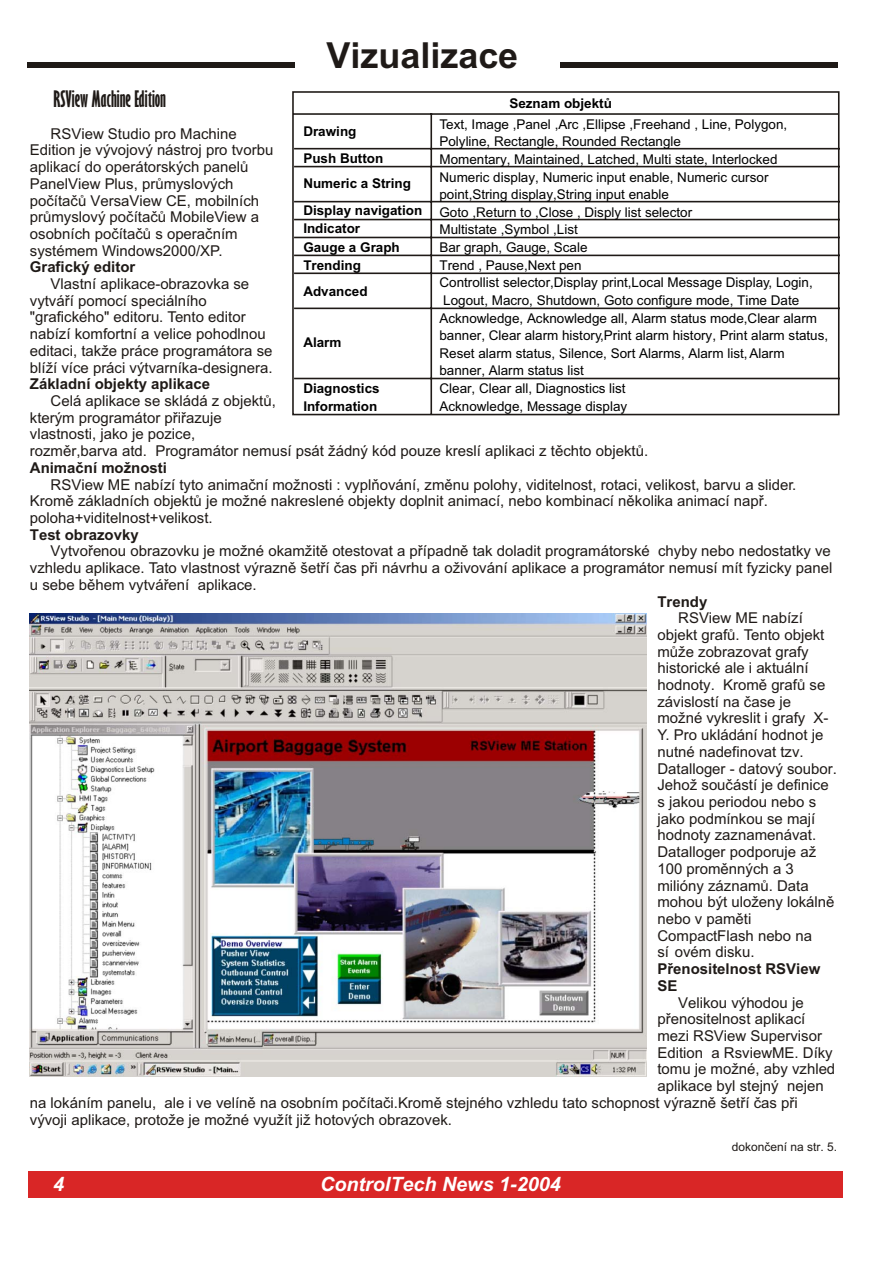
<style>
.page{position:relative;width:893px;height:1263px;background:#fff}
.page>*{position:absolute;margin:0;border:0;box-sizing:border-box;transform-origin:0 0}
.t1{font:700 35.85px "Arial";color:#1f1a17}
.t2{font:700 condensed 21px "Gill Sans MT Ext";color:#1f1a17}
.t3{font:italic 700 19.8px "Arial";color:#fff}
.t4{font:15px/16.6px "Arial";color:#1f1a17}
.t5{font:700 15px/16.6px "Arial";color:#1f1a17}
.t6{font:13.5px/17.5px "Arial";color:#000}
.t7{font:700 13.5px/26.5px "Arial";color:#000}
.t8{font:12px "Arial";color:#1f1a17}
</style>
<div class="page">
<div style="left:28px;top:1171px;width:815px;height:27px;background:#d92626"></div>
<div style="left:28px;top:62px;width:267px;height:6px;background:#1f1a17"></div>
<div style="left:559px;top:62px;width:278px;height:6px;background:#1f1a17"></div>
<svg style="left:292px;top:91px;width:548px;height:325px"></svg>
<img style="left:30px;top:614px;width:616px;height:462px">
<h2 class="t2" style="left:54px;top:90px;width:114px">RSView Machine Edition</h2>
<h1 class="t1" style="left:326px;top:42px;width:193px">Vizualizace</h1>
<p class="t7" style="left:509px;top:92px;width:104px">Seznam objektù</p>
<p class="t6" style="left:439px;top:117px;width:390px">Text, Image ,Panel ,Arc ,Ellipse ,Freehand , Line, Polygon, Polyline, Rectangle, Rounded Rectangle<br>Momentary, Maintained, Latched, Multi state, Interlocked Numeric display, Numeric input enable, Numeric cursor point,String display,String input enable<br>Goto ,Return to ,Close , Disply list selector<br>Multistate ,Symbol ,List<br>Bar graph, Gauge, Scale<br>Trend , Pause,Next pen<br>Controllist selector,Display print,Local Message Display, Login, Logout, Macro, Shutdown, Goto configure mode, Time Date Acknowledge, Acknowledge all, Alarm status mode,Clear alarm banner, Clear alarm history,Print alarm history, Print alarm status, Reset alarm status, Silence, Sort Alarms, Alarm list, Alarm banner, Alarm status list<br>Clear, Clear all, Diagnostics list<br>Acknowledge, Message display</p>
<p class="t7" style="left:303px;top:120px;width:81px">Drawing<br>Push Button</p>
<p class="t7" style="left:303px;top:171px;width:120px">Numeric a String<br>Display navigation</p>
<p class="t7" style="left:303px;top:221px;width:98px;line-height:18.9px">Indicator<br>Gauge a Graph</p>
<p class="t7" style="left:303px;top:253px;width:66px">Trending<br>Advanced</p>
<p class="t4" style="left:30px;top:127px;width:245px;text-indent:21px">RSView Studio pro Machine<br>Edition je vývojový nástroj pro tvorbu aplikací do operátorských panelù<br>PanelView Plus, prùmyslových poèítaèù VersaView CE, mobilních prùmyslový poèítaèù MobileView a osobních poèítaèù s operaèním systémem Windows2000/XP.</p>
<p class="t5" style="left:30px;top:260px;width:107px">Grafický editor</p>
<p class="t4" style="left:30px;top:277px;width:244px;text-indent:21px">Vlastní aplikace-obrazovka se vytváøí pomocí speciálního "grafického" editoru. Tento editor nabízí komfortní a velice pohodlnou editaci, takže práce programátora se blíží více práci výtvarníka-designera.</p>
<p class="t5" style="left:30px;top:377px;width:182px">Základní objekty aplikace</p>
<p class="t4" style="left:30px;top:394px;width:619px;text-indent:21px">Celá aplikace se skládá z objektù,<br>kterým programátor pøiøazuje<br>vlastnosti, jako je pozice,<br>rozmìr,barva atd. Programátor nemusí psát žádný kód pouze kreslí aplikaci z tìchto objektù.</p>
<p class="t5" style="left:30px;top:461px;width:139px">Animaèní možnosti</p>
<p class="t4" style="left:30px;top:477px;width:767px;text-indent:21px">RSView ME nabízí tyto animaèní možnosti : vyplòování, zmìnu polohy, viditelnost, rotaci, velikost, barvu a slider.<br>Kromì základních objektù je možné nakreslené objekty doplnit animací, nebo kombinací nìkolika animací napø. poloha+viditelnost+velikost.</p>
<p class="t5" style="left:30px;top:528px;width:110px">Test obrazovky</p>
<p class="t4" style="left:30px;top:544px;width:804px;text-align:justify;text-indent:21px">Vytvoøenou obrazovku je možné okamžitì otestovat a pøípadnì tak doladit programátorské chyby nebo nedostatky ve vzhledu aplikace. Tato vlastnost výraznì šetøí èas pøi návrhu a oživování aplikace a programátor nemusí mít fyzicky panel u sebe bìhem vytváøení aplikace.</p>
<p class="t5" style="left:657px;top:594px;width:51px">Trendy</p>
<p class="t4" style="left:657px;top:611px;width:181px;text-indent:21px">RSView ME nabízí objekt grafù. Tento objekt mùže zobrazovat grafy historické ale i aktuální hodnoty. Kromì grafù se závislostí na èase je možné vykreslit i grafy X-<br>Y. Pro ukládání hodnot je nutné nadefinovat tzv.<br>Datalloger - datový soubor.<br>Jehož souèástí je definice s jakou periodou nebo s jako podmínkou se mají hodnoty zaznamenávat.<br>Datalloger podporuje až<br>100 promìnných a 3 milióny záznamù. Data mohou být uloženy lokálnì nebo v pamìti<br>CompactFlash nebo na<br>sí ovém disku.</p>
<p class="t5" style="left:657px;top:962px;width:164px">Pøenositelnost RSView<br>SE</p>
<p class="t4" style="left:678px;top:995px;width:127px">Velikou výhodou je</p>
<p class="t4" style="left:657px;top:1012px;width:149px">pøenositelnost aplikací</p>
<p class="t4" style="left:657px;top:1029px;width:166px">mezi RSView Supervisor</p>
<p class="t4" style="left:657px;top:1046px;width:177px">Edition a RsviewME. Díky</p>
<p class="t4" style="left:657px;top:1062px;width:179px">tomu je možné, aby vzhled</p>
<p class="t4" style="left:657px;top:1079px;width:168px">aplikace byl stejný nejen</p>
<p class="t4" style="left:30px;top:1096px;width:769px">na lokáním panelu, ale i ve velínì na osobním poèítaèi.Kromì stejného vzhledu tato schopnost výraznì šetøí èas pøi</p>
<p class="t4" style="left:30px;top:1112px;width:423px">vývoji aplikace, protože je možné využít již hotových obrazovek.</p>
<p class="t7" style="left:303px;top:330px;width:40px">Alarm</p>
<p class="t7" style="left:303px;top:380px;width:78px;line-height:18px">Diagnostics<br>Information</p>
<h3 class="t3" style="left:53px;top:1173px;width:12px">4</h3>
<h3 class="t3" style="left:320px;top:1173px;width:242px">ControlTech News 1-2004</h3>
<p class="t8" style="left:732px;top:1142px;width:106px">dokonèení na str. 5.</p>
</div>
